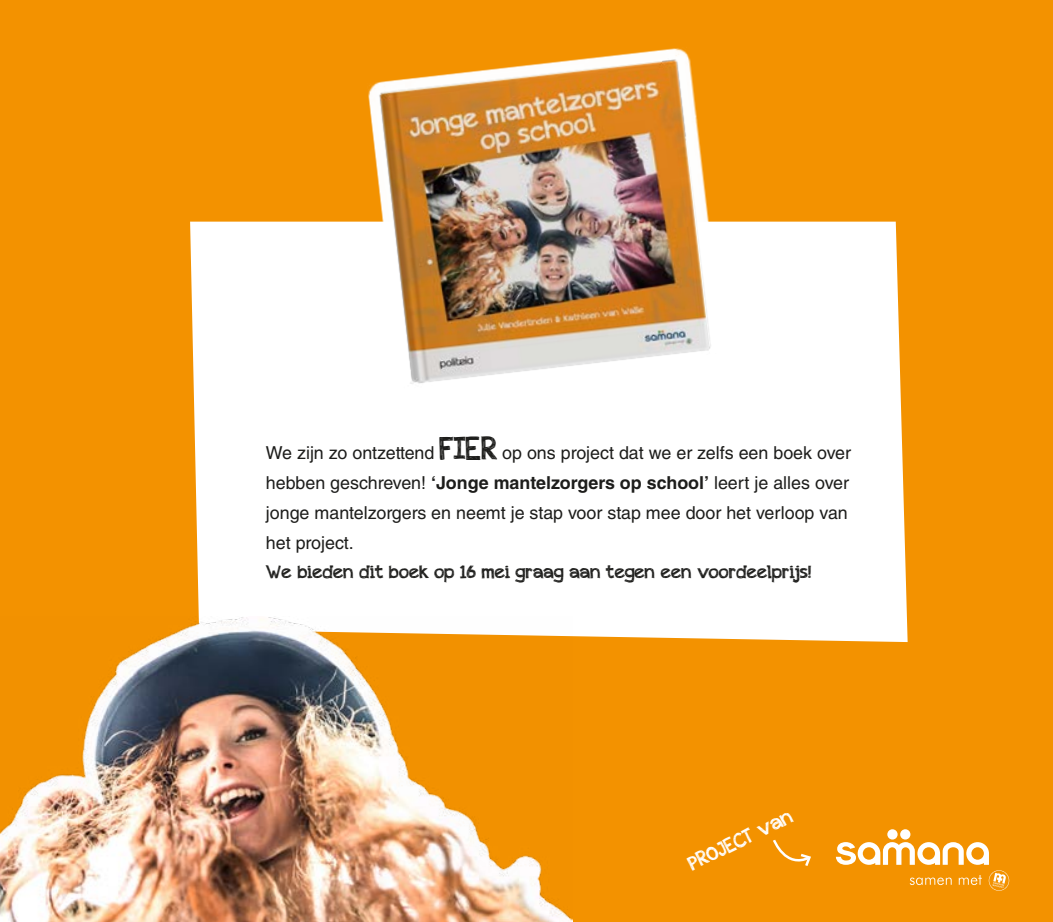
<style>
.page{position:relative;width:1053px;height:922px;background:#fff}
.page>*{position:absolute;margin:0;border:0;box-sizing:border-box;transform-origin:0 0}
.t1{font:20px "appleberry";color:#fff}
.t2{font:17.88px/29.8px "Helvetica LT Std";color:#1d1d1b}
.t3{font:17.88px "appleberry";color:#1d1d1b}
.s1{font-family:"appleberry";font-size:31.25px}
.s2{font-weight:700}
</style>
<div class="page">
<div style="left:0;top:0;width:1052px;height:921px;background:#f39200"></div>
<div style="left:190px;top:221px;width:717px;height:421px;background:#fff"></div>
<svg style="left:773px;top:839px;width:38px;height:27px"></svg>
<svg style="left:909px;top:877px;width:42px;height:7px"></svg>
<svg style="left:958px;top:875px;width:23px;height:9px"></svg>
<svg style="left:988px;top:870px;width:21px;height:20px"></svg>
<svg style="left:835px;top:842px;width:153px;height:22px"></svg>
<div style="left:887px;top:829px;width:10px;height:10px;background:#fff;border-radius:50%"></div>
<div style="left:900px;top:829px;width:10px;height:10px;background:#fff;border-radius:50%"></div>
<img style="left:0;top:616px;width:572px;height:305px">
<img style="left:324px;top:48px;width:459px;height:411px">
<p class="t2" style="left:266px;top:438px;width:586px">We zijn zo ontzettend <span class="s1">FIER</span> op ons project dat we er zelfs een boek over hebben geschreven! <span class="s2">‘Jonge mantelzorgers op school’</span> leert je alles over jonge mantelzorgers en neemt je stap voor stap mee door het verloop van het project.</p>
<p class="t3" style="left:266px;top:559px;width:547px">We bieden dit boek op 16 mei graag aan tegen een voordeelprijs!</p>
<p class="t1" style="left:683px;top:851px;width:115px;rotate:-26deg">PROJECT van</p>
</div>
